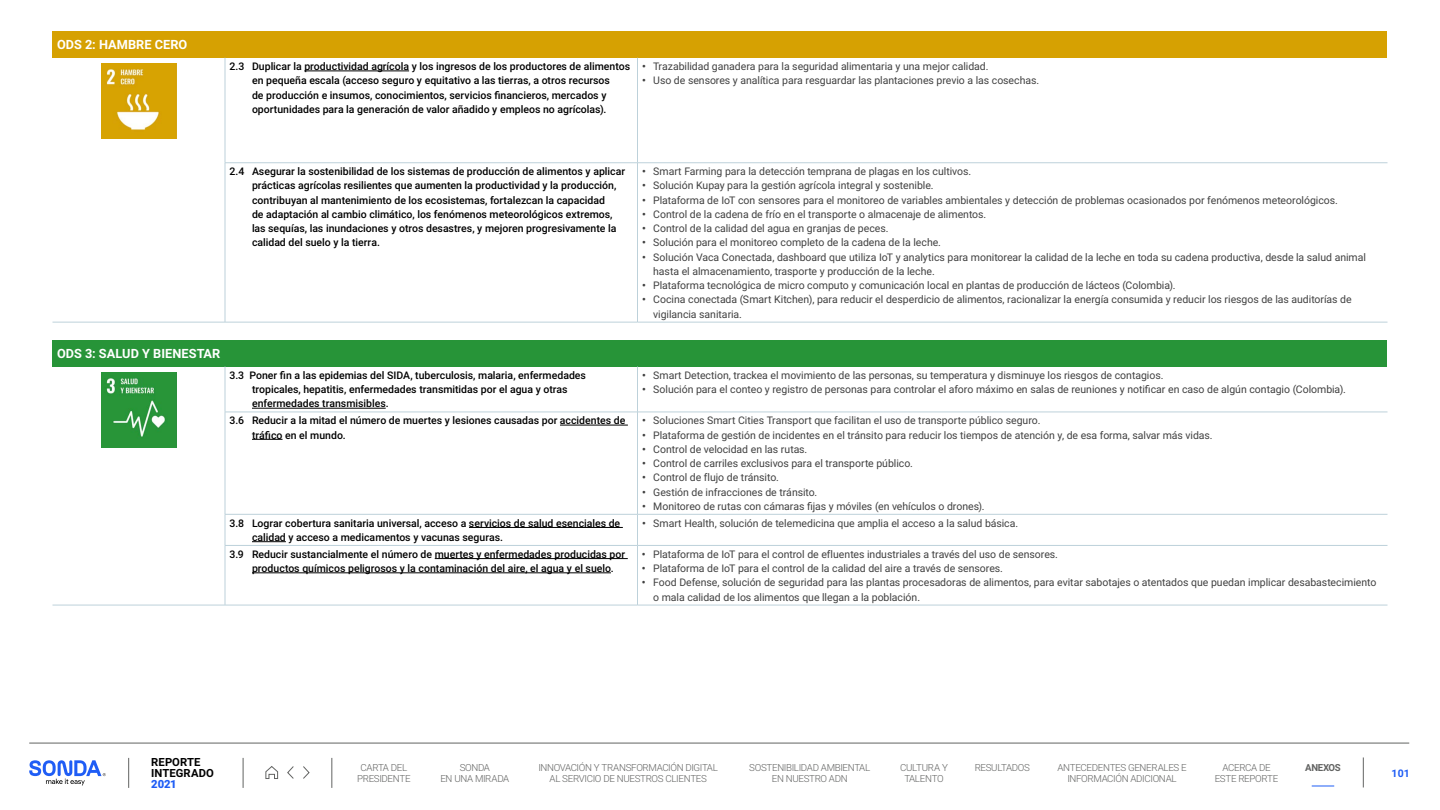
<style>
.page{position:relative;width:1440px;height:810px;background:#fff}
.page>*{position:absolute;margin:0;border:0;box-sizing:border-box;transform-origin:0 0}
.t1{font:700 12.75px "Roboto";letter-spacing:.005em;color:#fff}
.t2{font:700 11.25px/11.2px "Roboto";color:#000}
.t3{font:900 11.25px "Roboto";color:#1f5df5}
.t4{font:10.5px/14.2px "Roboto";letter-spacing:-.005em;color:#404040}
.t5{font:500 10.5px/14.2px "Roboto";color:#000}
.t6{font:700 10.5px "Roboto";color:#1f5df5}
.t7{font:300 9.75px/10.5px "Roboto";letter-spacing:-.035em;color:#626362;text-align:center}
.t8{font:700 9.75px "Roboto";letter-spacing:-.03em;color:#626362}
.s1{font-weight:700}
</style>
<div class="page">
<div style="left:52px;top:31px;width:1336px;height:27px;background:#d6a102"></div>
<div style="left:52px;top:340px;width:1336px;height:27px;background:#279438"></div>
<hr style="left:225px;top:58px;width:1px;height:105px;background:#bdd1da">
<hr style="left:637px;top:58px;width:1px;height:105px;background:#bdd1da">
<hr style="left:225px;top:163px;width:413px;height:1px;background:#bdd1da">
<hr style="left:225px;top:163px;width:1px;height:159px;background:#bdd1da">
<hr style="left:638px;top:163px;width:750px;height:1px;background:#bdd1da">
<hr style="left:637px;top:163px;width:1px;height:159px;background:#bdd1da">
<hr style="left:52px;top:322px;width:173px;height:1px;background:#bdd1da">
<hr style="left:225px;top:322px;width:413px;height:1px;background:#bdd1da">
<hr style="left:638px;top:322px;width:750px;height:1px;background:#bdd1da">
<hr style="left:225px;top:367px;width:1px;height:45px;background:#bdd1da">
<hr style="left:637px;top:367px;width:1px;height:45px;background:#bdd1da">
<hr style="left:225px;top:412px;width:413px;height:1px;background:#bdd1da">
<hr style="left:225px;top:412px;width:1px;height:102px;background:#bdd1da">
<hr style="left:638px;top:412px;width:750px;height:1px;background:#bdd1da">
<hr style="left:637px;top:412px;width:1px;height:102px;background:#bdd1da">
<hr style="left:225px;top:514px;width:413px;height:1px;background:#bdd1da">
<hr style="left:225px;top:514px;width:1px;height:31px;background:#bdd1da">
<hr style="left:638px;top:514px;width:750px;height:1px;background:#bdd1da">
<hr style="left:637px;top:514px;width:1px;height:31px;background:#bdd1da">
<hr style="left:225px;top:546px;width:1px;height:59px;background:#bdd1da">
<hr style="left:637px;top:546px;width:1px;height:59px;background:#bdd1da">
<hr style="left:52px;top:605px;width:173px;height:1px;background:#bdd1da">
<hr style="left:225px;top:605px;width:413px;height:1px;background:#bdd1da">
<hr style="left:638px;top:605px;width:750px;height:1px;background:#bdd1da">
<hr style="left:225px;top:545px;width:413px;height:1px;background:#bdd1da">
<hr style="left:638px;top:545px;width:750px;height:1px;background:#bdd1da">
<hr style="left:304px;top:71px;width:105px;height:1px;background:#000">
<hr style="left:252px;top:408px;width:134px;height:1px;background:#000">
<hr style="left:560px;top:425px;width:68px;height:1px;background:#000">
<hr style="left:252px;top:439px;width:31px;height:1px;background:#000">
<hr style="left:469px;top:527px;width:154px;height:1px;background:#000">
<hr style="left:252px;top:541px;width:34px;height:1px;background:#000">
<hr style="left:435px;top:558px;width:193px;height:1px;background:#000">
<hr style="left:252px;top:573px;width:359px;height:1px;background:#000">
<img style="left:101px;top:63px;width:75px;height:75px">
<img style="left:101px;top:372px;width:75px;height:75px">
<svg style="left:265px;top:766px;width:13px;height:13px"></svg>
<svg style="left:303px;top:766px;width:7px;height:13px"></svg>
<svg style="left:287px;top:766px;width:7px;height:13px"></svg>
<hr style="left:129px;top:758px;width:1px;height:30px;background:#626362">
<hr style="left:243px;top:758px;width:1px;height:30px;background:#626362">
<hr style="left:332px;top:758px;width:1px;height:30px;background:#626362">
<hr style="left:1363px;top:757px;width:1px;height:30px;background:#626362">
<hr style="left:29px;top:743px;width:1380px;height:1px;background:#626362">
<svg style="left:1312px;top:786px;width:22px;height:1px"></svg>
<svg style="left:29px;top:760px;width:77px;height:25px"></svg>
<p class="t1" style="left:57px;top:36px;width:132px">ODS 2: HAMBRE CERO</p>
<p class="t5" style="left:230px;top:59px;width:402px;text-align:center">2.3 Duplicar la productividad agrícola y los ingresos de los productores de alimentos en pequeña escala (acceso seguro y equitativo a las tierras, a otros recursos<br>de producción e insumos, conocimientos, servicios financieros, mercados y oportunidades para la generación de valor añadido y empleos no agrícolas).</p>
<p class="t4" style="left:642px;top:59px;width:348px"><span class="s1">•</span> Trazabilidad ganadera para la seguridad alimentaria y una mejor calidad.</p>
<p class="t4" style="left:642px;top:73px;width:399px"><span class="s1">•</span> Uso de sensores y analítica para resguardar las plantaciones previo a las cosechas.</p>
<p class="t5" style="left:252px;top:164px;width:375px;text-indent:-23px">2.4 Asegurar la sostenibilidad de los sistemas de producción de alimentos y aplicar prácticas agrícolas resilientes que aumenten la productividad y la producción, contribuyan al mantenimiento de los ecosistemas, fortalezcan la capacidad<br>de adaptación al cambio climático, los fenómenos meteorológicos extremos, las sequías, las inundaciones y otros desastres, y mejoren progresivamente la calidad del suelo y la tierra.</p>
<p class="t4" style="left:642px;top:164px;width:331px"><span class="s1">•</span> Smart Farming para la detección temprana de plagas en los cultivos.</p>
<p class="t4" style="left:642px;top:178px;width:293px"><span class="s1">•</span> Solución Kupay para la gestión agrícola integral y sostenible.</p>
<p class="t4" style="left:642px;top:192px;width:698px"><span class="s1">•</span> Plataforma de IoT con sensores para el monitoreo de variables ambientales y detección de problemas ocasionados por fenómenos meteorológicos.</p>
<p class="t4" style="left:642px;top:207px;width:346px"><span class="s1">•</span> Control de la cadena de frío en el transporte o almacenaje de alimentos.</p>
<p class="t4" style="left:642px;top:221px;width:248px"><span class="s1">•</span> Control de la calidad del agua en granjas de peces.</p>
<p class="t4" style="left:642px;top:235px;width:301px"><span class="s1">•</span> Solución para el monitoreo completo de la cadena de la leche.</p>
<p class="t4" style="left:653px;top:249px;width:714px;text-indent:-11px"><span class="s1">•</span> Solución Vaca Conectada, dashboard que utiliza IoT y analytics para monitorear la calidad de la leche en toda su cadena productiva, desde la salud animal hasta el almacenamiento, trasporte y producción de la leche.</p>
<p class="t4" style="left:642px;top:278px;width:535px"><span class="s1">•</span> Plataforma tecnológica de micro computo y comunicación local en plantas de producción de lácteos (Colombia).</p>
<p class="t4" style="left:653px;top:292px;width:700px;text-indent:-11px"><span class="s1">•</span> Cocina conectada (Smart Kitchen), para reducir el desperdicio de alimentos, racionalizar la energía consumida y reducir los riesgos de las auditorías de vigilancia sanitaria.</p>
<p class="t1" style="left:57px;top:344px;width:165px">ODS 3: SALUD Y BIENESTAR</p>
<p class="t5" style="left:252px;top:368px;width:335px;text-indent:-23px">3.3 Poner fin a las epidemias del SIDA, tuberculosis, malaria, enfermedades tropicales, hepatitis, enfermedades transmitidas por el agua y otras enfermedades transmisibles.</p>
<p class="t4" style="left:642px;top:368px;width:523px"><span class="s1">•</span> Smart Detection, trackea el movimiento de las personas, su temperatura y disminuye los riesgos de contagios.</p>
<p class="t4" style="left:642px;top:382px;width:706px"><span class="s1">•</span> Solución para el conteo y registro de personas para controlar el aforo máximo en salas de reuniones y notificar en caso de algún contagio (Colombia).</p>
<p class="t5" style="left:252px;top:413px;width:375px;text-indent:-23px">3.6 Reducir a la mitad el número de muertes y lesiones causadas por accidentes de tráfico en el mundo.</p>
<p class="t4" style="left:642px;top:413px;width:400px"><span class="s1">•</span> Soluciones Smart Cities Transport que facilitan el uso de transporte público seguro.</p>
<p class="t4" style="left:642px;top:427px;width:572px"><span class="s1">•</span> Plataforma de gestión de incidentes en el tránsito para reducir los tiempos de atención y, de esa forma, salvar más vidas.</p>
<p class="t4" style="left:642px;top:442px;width:167px"><span class="s1">•</span> Control de velocidad en las rutas.</p>
<p class="t4" style="left:642px;top:456px;width:273px"><span class="s1">•</span> Control de carriles exclusivos para el transporte público.</p>
<p class="t4" style="left:642px;top:470px;width:138px"><span class="s1">•</span> Control de flujo de tránsito.</p>
<p class="t4" style="left:642px;top:484px;width:177px"><span class="s1">•</span> Gestión de infracciones de tránsito.</p>
<p class="t4" style="left:642px;top:499px;width:344px"><span class="s1">•</span> Monitoreo de rutas con cámaras fijas y móviles (en vehículos o drones).</p>
<p class="t5" style="left:252px;top:515px;width:370px;text-indent:-23px">3.8 Lograr cobertura sanitaria universal, acceso a servicios de salud esenciales de calidad y acceso a medicamentos y vacunas seguras.</p>
<p class="t4" style="left:642px;top:515px;width:378px"><span class="s1">•</span> Smart Health, solución de telemedicina que amplia el acceso a la salud básica.</p>
<p class="t5" style="left:252px;top:547px;width:375px;text-indent:-23px">3.9 Reducir sustancialmente el número de muertes y enfermedades producidas por productos químicos peligrosos y la contaminación del aire, el agua y el suelo.</p>
<p class="t4" style="left:642px;top:547px;width:418px"><span class="s1">•</span> Plataforma de IoT para el control de efluentes industriales a través del uso de sensores.</p>
<p class="t4" style="left:642px;top:561px;width:362px"><span class="s1">•</span> Plataforma de IoT para el control de la calidad del aire a través de sensores.</p>
<p class="t4" style="left:653px;top:575px;width:725px;text-indent:-11px"><span class="s1">•</span> Food Defense, solución de seguridad para las plantas procesadoras de alimentos, para evitar sabotajes o atentados que puedan implicar desabastecimiento o mala calidad de los alimentos que llegan a la población.</p>
<p class="t2" style="left:151px;top:756px;width:64px">REPORTE<br>INTEGRADO</p>
<p class="t3" style="left:151px;top:776px;width:27px">2021</p>
<p class="t7" style="left:357px;top:762px;width:55px">CARTA DEL<br>PRESIDENTE</p>
<p class="t7" style="left:440px;top:762px;width:70px">SONDA<br>EN UNA MIRADA</p>
<p class="t7" style="left:538px;top:762px;width:181px">INNOVACIÓN Y TRANSFORMACIÓN DIGITAL<br>AL SERVICIO DE NUESTROS CLIENTES</p>
<p class="t7" style="left:749px;top:762px;width:123px">SOSTENIBILIDAD AMBIENTAL<br>EN NUESTRO ADN</p>
<p class="t7" style="left:900px;top:762px;width:49px">CULTURA Y<br>TALENTO</p>
<p class="t7" style="left:975px;top:762px;width:57px">RESULTADOS</p>
<p class="t7" style="left:1057px;top:762px;width:131px">ANTECEDENTES GENERALES E<br>INFORMACIÓN ADICIONAL</p>
<p class="t7" style="left:1215px;top:762px;width:65px">ACERCA DE<br>ESTE REPORTE</p>
<p class="t8" style="left:1305px;top:761px;width:37px">ANEXOS</p>
<p class="t6" style="left:1392px;top:766px;width:20px">101</p>
</div>
